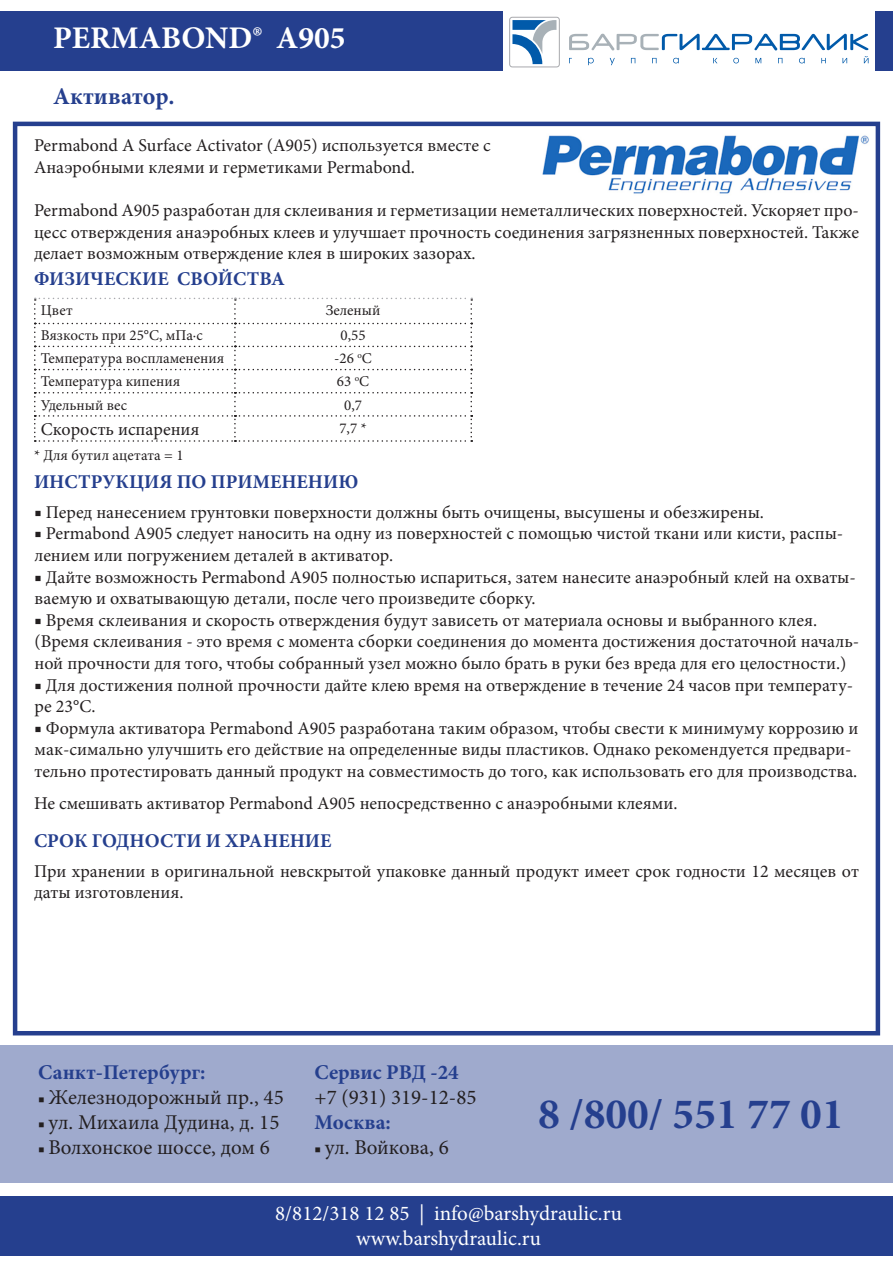
<style>
.page{position:relative;width:893px;height:1263px;background:#fff}
.page>*{position:absolute;margin:0;border:0;box-sizing:border-box;transform-origin:0 0}
.t1{font:700 43.5px "Minion Pro";color:#253f8e}
.t2{font:700 31.5px "Minion Pro";color:#fff}
.t3{font:700 24px "Minion Pro";color:#253f8e}
.t4{font:21px "Minion Pro";color:#231f20}
.t5{font:21px "Minion Pro";color:#fff}
.t6{font:700 21px "Minion Pro";color:#253f8e}
.t7{font:700 19.5px "Minion Pro";color:#253f8e}
.t8{font:18px/21.6px "Minion Pro";color:#231f20}
.t9{font:15px "Minion Pro";color:#231f20}
.s1{font-size:16.5px}
</style>
<div class="page">
<div style="left:13px;top:122px;width:867px;height:913px;border:4px solid #253f8e"></div>
<div style="left:0;top:11px;width:503px;height:60px;background:#253f8e"></div>
<svg style="left:569px;top:56px;width:299px;height:9px"></svg>
<svg style="left:569px;top:34px;width:299px;height:16px"></svg>
<svg style="left:512px;top:20px;width:44px;height:44px"></svg>
<div style="left:509px;top:17px;width:51px;height:50px;border:1px solid #a8a9ad;border-radius:3px"></div>
<div style="left:876px;top:11px;width:17px;height:60px;background:#253f8e"></div>
<img style="left:542px;top:135px;width:327px;height:59px">
<svg style="left:34px;top:298px;width:438px;height:144px"></svg>
<div style="left:0;top:1045px;width:893px;height:138px;background:#9faacd"></div>
<div style="left:0;top:1196px;width:893px;height:59px;background:#253f8e"></div>
<p class="t2" style="left:53px;top:16px;width:294px">PERMABOND® A905</p>
<p class="t3" style="left:53px;top:79px;width:123px">Активатор.</p>
<p class="t8" style="left:34px;top:135px;width:458px">Permabond А Surface Activator (А905) используется вместе с</p>
<p class="t8" style="left:34px;top:156px;width:382px">Анаэробными клеями и герметиками Permabond.</p>
<p class="t8" style="left:34px;top:200px;width:826px;text-align:justify">Permabond А905 разработан для склеивания и герметизации неметаллических поверхностей. Ускоряет про&shy;цесс отверждения анаэробных клеев и улучшает прочность соединения загрязненных поверхностей. Также делает возможным отверждение клея в широких зазорах.</p>
<p class="t7" style="left:34px;top:265px;width:252px">ФИЗИЧЕСКИЕ СВОЙСТВА</p>
<p class="t9" style="left:41px;top:300px;width:33px">Цвет</p>
<p class="t9" style="left:326px;top:300px;width:56px">Зеленый</p>
<p class="t9" style="left:41px;top:326px;width:163px">Вязкость при 25°С, мПа∙с</p>
<p class="t9" style="left:341px;top:326px;width:27px">0,55</p>
<p class="t9" style="left:41px;top:348px;width:185px">Температура воспламенения</p>
<p class="t9" style="left:334px;top:348px;width:39px">-26 <sup>о</sup>С</p>
<p class="t9" style="left:41px;top:372px;width:141px">Температура кипения</p>
<p class="t9" style="left:337px;top:372px;width:34px">63 <sup>о</sup>С</p>
<p class="t9" style="left:41px;top:395px;width:88px">Удельный вес</p>
<p class="t9" style="left:344px;top:395px;width:19px">0,7</p>
<p class="t8" style="left:41px;top:418px;width:160px">Скорость испарения</p>
<p class="t9" style="left:339px;top:418px;width:29px">7,7 *</p>
<p class="t7" style="left:34px;top:468px;width:326px">ИНСТРУКЦИЯ ПО ПРИМЕНЕНИЮ</p>
<p class="t8" style="left:35px;top:501px;width:731px">■ Перед нанесением грунтовки поверхности должны быть очищены, высушены и обезжирены.</p>
<p class="t8" style="left:35px;top:523px;width:810px">■ Permabond А905 следует наносить на одну из поверхностей с помощью чистой ткани или кисти, распы&shy;лением или погружением деталей в активатор.</p>
<p class="t8" style="left:35px;top:566px;width:823px">■ Дайте возможность Permabond А905 полностью испариться, затем нанесите анаэробный клей на охваты&shy;ваемую и охватывающую детали, после чего произведите сборку.</p>
<p class="t8" style="left:35px;top:609px;width:826px">■ Время склеивания и скорость отверждения будут зависеть от материала основы и выбранного клея. (Время склеивания - это время с момента сборки соединения до момента достижения достаточной началь&shy;ной прочности для того, чтобы собранный узел можно было брать в руки без вреда для его целостности.)</p>
<p class="t8" style="left:35px;top:674px;width:820px">■ Для достижения полной прочности дайте клею время на отверждение в течение 24 часов при температу&shy;ре 23°С.</p>
<p class="t8" style="left:35px;top:717px;width:825px">■ Формула активатора Permabond А905 разработана таким образом, чтобы свести к минимуму коррозию и мак-симально улучшить его действие на определенные виды пластиков. Однако рекомендуется предвари&shy;тельно протестировать данный продукт на совместимость до того, как использовать его для производства.</p>
<p class="t9" style="left:34px;top:445px;width:151px">* Для бутил ацетата = 1</p>
<p class="t8" style="left:34px;top:792px;width:645px">Не смешивать активатор Permabond A905 непосредственно с анаэробными клеями.</p>
<p class="t7" style="left:34px;top:827px;width:299px">СРОК ГОДНОСТИ И ХРАНЕНИЕ</p>
<p class="t8" style="left:34px;top:860px;width:826px">При хранении в оригинальной невскрытой упаковке данный продукт имеет срок годности 12 месяцев от даты изготовления.</p>
<p class="t6" style="left:38px;top:1057px;width:169px">Санкт-Петербург:</p>
<p class="t4" style="left:38px;top:1083px;width:247px"><span class="s1">■</span> Железнодорожный пр., 45</p>
<p class="t4" style="left:38px;top:1108px;width:243px"><span class="s1">■</span> ул. Михаила Дудина, д. 15</p>
<p class="t4" style="left:38px;top:1133px;width:233px"><span class="s1">■</span> Волхонское шоссе, дом 6</p>
<p class="t6" style="left:314px;top:1057px;width:146px">Сервис РВД -24</p>
<p class="t4" style="left:314px;top:1083px;width:164px">+7 (931) 319-12-85</p>
<p class="t6" style="left:314px;top:1107px;width:78px">Москва:</p>
<p class="t4" style="left:314px;top:1133px;width:136px"><span class="s1">■</span> ул. Войкова, 6</p>
<p class="t1" style="left:538px;top:1083px;width:307px">8 /800/ 551 77 01</p>
<p class="t5" style="left:275px;top:1199px;width:348px">8/812/318 12 85 | info@barshydraulic.ru</p>
<p class="t5" style="left:356px;top:1224px;width:186px">www.barshydraulic.ru</p>
</div>
